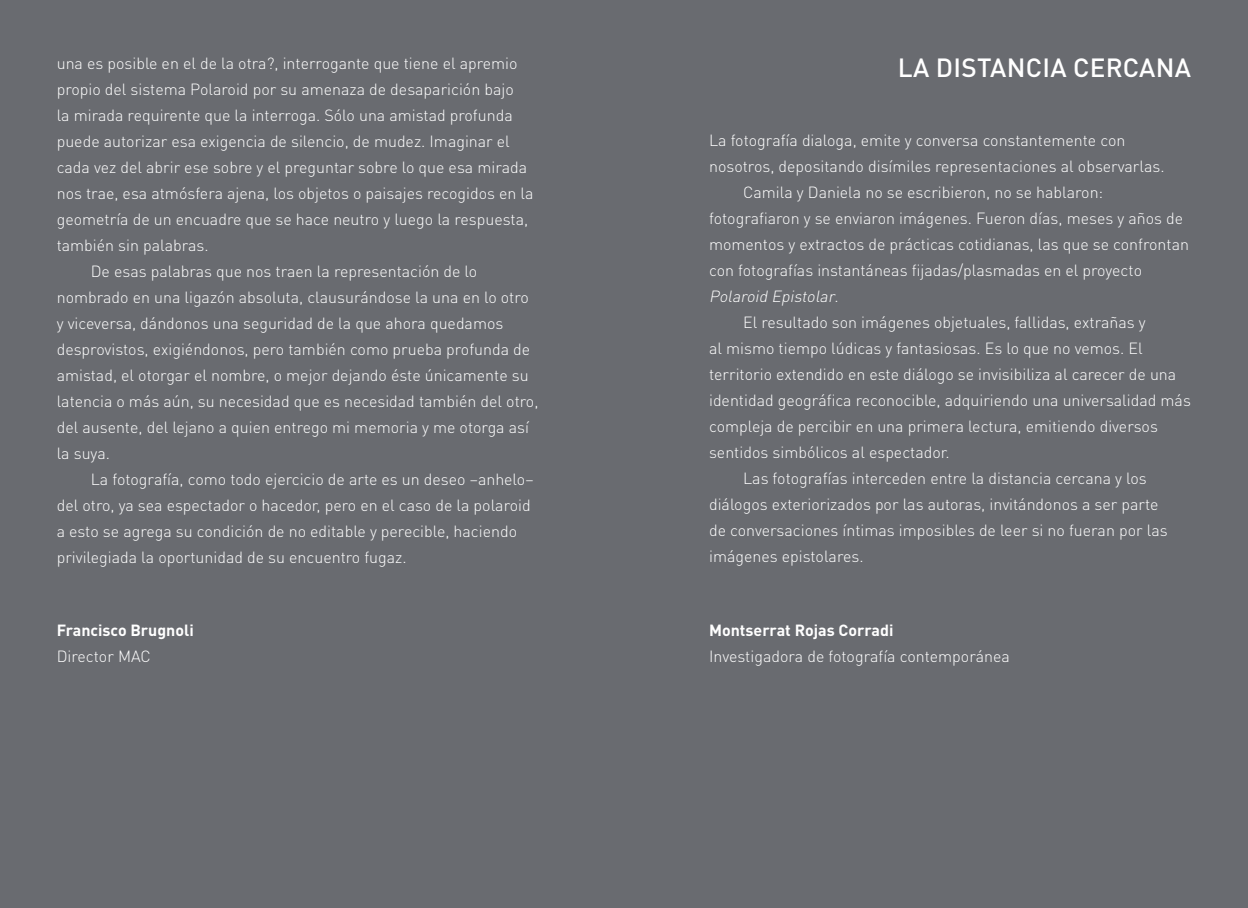
<style>
.page{position:relative;width:1248px;height:908px;background:#fff}
.page>*{position:absolute;margin:0;border:0;box-sizing:border-box;transform-origin:0 0}
.t1{font:500 26px "DIN Pro";color:#fff}
.t2{font:300 16px/26px "DIN Pro";color:#fff}
.t3{font:700 16px "DIN Pro";color:#fff}
.t4{font:italic 300 16px "DIN Pro";color:#fff}
.s1{font-style:normal}
</style>
<div class="page">
<div style="left:624px;top:0;width:623px;height:907px;background:#696b70"></div>
<div style="left:0;top:0;width:624px;height:907px;background:#696b70"></div>
<p class="t2" style="left:57px;top:49px;width:462px">una es posible en el de la otra?, interrogante que tiene el apremio</p>
<p class="t2" style="left:57px;top:75px;width:458px">propio del sistema Polaroid por su amenaza de desaparición bajo</p>
<p class="t2" style="left:57px;top:101px;width:457px">la mirada requirente que la interroga. Sólo una amistad profunda</p>
<p class="t2" style="left:57px;top:127px;width:454px">puede autorizar esa exigencia de silencio, de mudez. I maginar el</p>
<p class="t2" style="left:57px;top:153px;width:472px">cada vez del abrir ese sobre y el preguntar sobre lo que esa mirada</p>
<p class="t2" style="left:57px;top:179px;width:478px">nos trae, esa atmósfera ajena, los objetos o paisajes recogidos en la</p>
<p class="t2" style="left:57px;top:205px;width:473px">geometría de un encuadre que se hace neutro y luego la respuesta,</p>
<p class="t2" style="left:57px;top:231px;width:153px">también sin palabras.</p>
<p class="t2" style="left:91px;top:257px;width:388px">De esas palabras que nos traen la representación de lo</p>
<p class="t2" style="left:57px;top:283px;width:473px">nombrado en una ligazón absoluta, clausurándose la una en lo otro</p>
<p class="t2" style="left:57px;top:309px;width:448px">y viceversa, dándonos una seguridad de la que ahora quedamos</p>
<p class="t2" style="left:57px;top:335px;width:475px">desprovistos, exigiéndonos, pero también como prueba profunda de</p>
<p class="t2" style="left:57px;top:361px;width:473px">amistad, el otorgar el nombre, o mejor dejando éste únicamente su</p>
<p class="t2" style="left:57px;top:387px;width:483px">latencia o más aún, su necesidad que es necesidad también del otro,</p>
<p class="t2" style="left:57px;top:413px;width:474px">del ausente, del lejano a quien entrego mi memoria y me otorga así</p>
<p class="t2" style="left:57px;top:439px;width:55px">la suya.</p>
<p class="t2" style="left:57px;top:465px;width:23px">L</p>
<p class="t2" style="left:57px;top:465px;width:478px;text-indent:43px">a fotografía, como todo ejercicio de arte es un deseo –anhelo– del otro, ya sea espectador o hacedor, pero en el caso de la polaroid a esto se agrega su condición de no editable y perecible, haciendo privilegiada la oportunidad de su encuentro fugaz.</p>
<p class="t3" style="left:57px;top:618px;width:138px">Francisco Brugnoli</p>
<p class="t2" style="left:57px;top:641px;width:96px">Director MAC</p>
<h1 class="t1" style="left:897px;top:49px;width:54px">LA DISTANCIA</h1>
<h1 class="t1" style="left:1072px;top:49px;width:18px">CERCANA</h1>
<p class="t2" style="left:709px;top:126px;width:418px">La fotografía dialoga, emite y conversa constantemente con</p>
<p class="t2" style="left:709px;top:152px;width:457px">nosotros, depositando disímiles representaciones al observarlas.</p>
<p class="t2" style="left:743px;top:178px;width:361px">Camila y Daniela no se escribieron, no se hablaron:</p>
<p class="t2" style="left:709px;top:204px;width:475px">fotografiaron y se enviaron imágenes. Fueron días, meses y años de</p>
<p class="t2" style="left:709px;top:230px;width:481px">momentos y extractos de prácticas cotidianas, las que se confrontan</p>
<p class="t2" style="left:709px;top:256px;width:434px">con fotografías instantáneas fijadas/plasmadas en el proyecto</p>
<p class="t4" style="left:709px;top:285px;width:131px">Polaroid Epistolar<span class="s1">.</span></p>
<p class="t2" style="left:743px;top:308px;width:404px">El resultado son imágenes objetuales, fallidas, extrañas y</p>
<p class="t2" style="left:709px;top:334px;width:435px">al mismo tiempo lúdicas y fantasiosas. Es lo que no vemos. El</p>
<p class="t2" style="left:709px;top:360px;width:468px">territorio extendido en este diálogo se invisibiliza al carecer de una</p>
<p class="t2" style="left:709px;top:386px;width:483px">identidad geográfica reconocible, adquiriendo una universalidad más</p>
<p class="t2" style="left:709px;top:412px;width:450px">compleja de percibir en una primera lectura, emitiendo diversos</p>
<p class="t2" style="left:709px;top:438px;width:242px">sentidos simbólicos al espectador.</p>
<p class="t2" style="left:709px;top:464px;width:23px">L</p>
<p class="t2" style="left:709px;top:464px;width:460px;text-indent:43px">as fotografías interceden entre la distancia cercana y los diálogos exteriorizados por las autoras, invitándonos a ser parte de conversaciones íntimas imposibles de leer si no fueran por las imágenes epistolares.</p>
<p class="t3" style="left:709px;top:619px;width:186px">Montserrat Rojas Corradi</p>
<p class="t2" style="left:709px;top:642px;width:302px">I nvestigadora de fotografía contemporánea</p>
</div>
